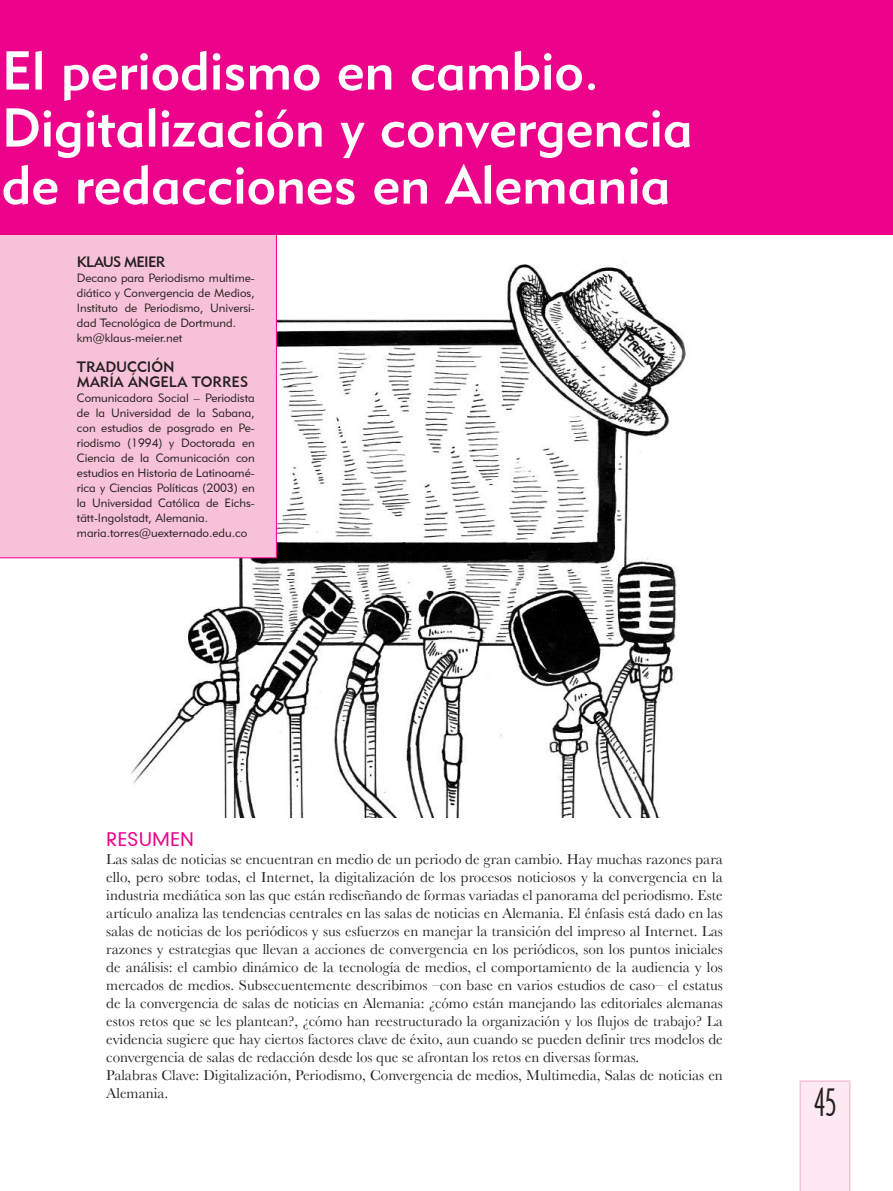
<style>
.page{position:relative;width:893px;height:1191px;background:#fff}
.page>*{position:absolute;margin:0;border:0;box-sizing:border-box;transform-origin:0 0}
.t1{font:54px/57px "Geometric 415 BT Medium A";color:#fff}
.t2{font:36px "Architecture Plain";color:#231f20;scale:.8 1}
.t3{font:18px "Geometric 706 BT Medium B";color:#ed028c}
.t4{font:15px/18px "Baskerville";color:#231f20}
.t5{font:15px/15px "Geometric 415 BT Medium A";color:#231f20;text-align:center}
.t6{font:15px "Geometric 415 BT Medium A";letter-spacing:-.05em;color:#231f20}
.t7{font:12px/15px "Geometric 415 BT Lite A";color:#231f20}
</style>
<div class="page">
<div style="left:799px;top:1080px;width:51px;height:111px;background:#fce9f1"></div>
<img style="left:59px;top:234px;width:749px;height:584px">
<div style="left:0;top:234px;width:277px;height:324px;background:#f7c1d9"></div>
<div style="left:0;top:0;width:893px;height:234px;background:#ed028c"></div>
<h1 class="t1" style="left:2px;top:41px;width:692px">El periodismo en cambio.<br>Digitalización y convergencia de redacciones en Alemania</h1>
<p class="t6" style="left:77px;top:252px;width:80px">Klaus Meier</p>
<p class="t7" style="left:77px;top:270px;width:179px">Decano para Periodismo multime&shy;diático y Convergencia de Medios,<br>Instituto de Periodismo, Universi&shy;dad Tecnológica de Dortmund. km@klaus-meier.net</p>
<p class="t5" style="left:77px;top:359px;width:29px">TRADUCCI</p>
<p class="t5" style="left:77px;top:359px;width:173px">ÓN<br>MARÍA ÁN GELA TO RRES</p>
<p class="t7" style="left:77px;top:390px;width:179px">Comunicadora Social – Periodista de la Universidad de la Sabana, con estudios de posgrado en Pe&shy;riodismo (1994) y Doctorada en<br>Ciencia de la Comunicación con estudios en Historia de Latinoamé&shy;rica y Ciencias Políticas (2003) en la Universidad Católica de Eichs&shy;tätt-Ingolstadt, Alemania. maria.torres@uexternado.edu.co</p>
<p class="t3" style="left:106px;top:827px;width:25px">RESUMEN</p>
<p class="t4" style="left:106px;top:850px;width:618px">Las salas de noticias se encuentran en medio de un periodo de gran cambio. Hay muchas razones para ello, pero sobre todas, el Internet, la digitalización de los procesos noticiosos y la convergencia en la industria mediática son las que están rediseñando de formas variadas el panorama del periodismo. Este artículo analiza las tendencias centrales en las salas de noticias en Alemania. El énfasis está dado en las salas de noticias de los periódicos y sus esfuerzos en manejar la transición del impreso al Internet. Las razones y estrategias que llevan a acciones de convergencia en los periódicos, son los puntos iniciales de análisis: el cambio dinámico de la tecnología de medios, el comportamiento de la audiencia y los mercados de medios. Subsecuentemente describimos –con base en varios estudios de caso– el estatus de la convergencia de salas de noticias en Alemania: ¿cómo están manejando las editoriales alemanas estos retos que se les plantean?, ¿cómo han reestructurado la organización y los flujos de trabajo? La evidencia sugiere que hay ciertos factores clave de éxito, aun cuando se pueden definir tres modelos de convergencia de salas de redacción desde los que se afrontan los retos en diversas formas.<br>Palabras Clave: Digitalización, Periodismo, Convergencia de medios, Multimedia, Salas de noticias en Alemania.</p>
<h2 class="t2" style="left:814px;top:1080px;width:30px">45</h2>
</div>
